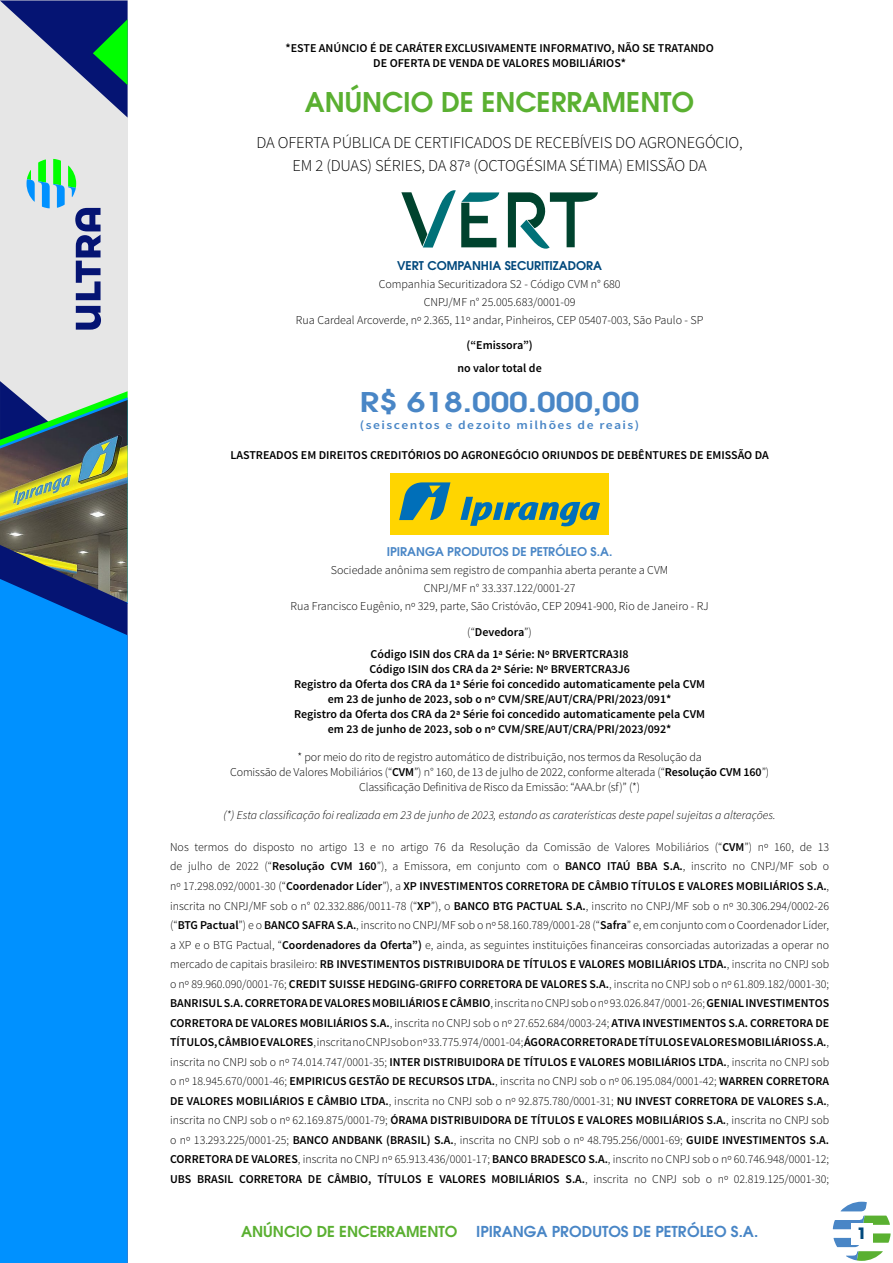
<style>
.page{position:relative;width:893px;height:1263px;background:#fff}
.page>*{position:absolute;margin:0;border:0;box-sizing:border-box;transform-origin:0 0}
.t1{font:600 27px "ITC Avant Garde Pro";color:#5ab031}
.t2{font:600 27px "ITC Avant Garde Pro";color:#4986c6;scale:1.23 1}
.t3{font:300 16.5px/23.1px "Source Sans Pro";letter-spacing:-.01em;color:#000;text-align:center}
.t4{font:700 15.6px "ITC Avant Garde Pro";color:#00487c}
.t5{font:600 15px "ITC Avant Garde Pro";color:#4986c6}
.t6{font:300 12px/19.5px "Source Sans Pro";color:#000;text-align:center}
.t7{font:600 12px/15px "Source Sans Pro";color:#000;text-align:center}
.t8{font:italic 300 12px "Source Sans Pro";color:#000}
.t9{font:600 12px "Source Sans Pro";letter-spacing:.11em;color:#4986c6;scale:1.13 1}
.t10{font:600 12px "ITC Avant Garde Pro";color:#4986c6}
.t11{font:600 12px "ITC Avant Garde Pro";color:#00487c}
.s1{font-weight:300}
.s2{font-weight:600}
.s3{color:#5ab031}
</style>
<div class="page">
<div style="left:0;top:0;width:128px;height:1263px;background:#e6e6e6"></div>
<svg style="left:0;top:381px;width:128px;height:19px"></svg>
<img style="left:0;top:400px;width:128px;height:145px">
<svg style="left:0;top:0;width:128px;height:118px"></svg>
<svg style="left:0;top:545px;width:128px;height:34px;background:#54575a"></svg>
<div style="left:0;top:579px;width:128px;height:684px;background:#0091ff"></div>
<svg style="left:27px;top:159px;width:74px;height:141px"></svg>
<svg style="left:76px;top:306px;width:25px;height:24px"></svg>
<svg style="left:401px;top:190px;width:98px;height:58px"></svg>
<svg style="left:508px;top:192px;width:90px;height:57px"></svg>
<div style="left:391px;top:474px;width:218px;height:61px;background:#ffd500"></div>
<svg style="left:460px;top:497px;width:140px;height:30px"></svg>
<svg style="left:399px;top:482px;width:51px;height:38px"></svg>
<svg style="left:833px;top:1202px;width:58px;height:59px"></svg>
<div style="left:851px;top:1223px;width:22px;height:21px;background:#fff"></div>
<p class="t7" style="left:285px;top:40px;width:430px">*ESTE ANÚNCIO É DE CARÁTER EXCLUSIVAMENTE INFORMATIVO, NÃO SE TRATANDO<br>DE OFERTA DE VENDA DE VALORES MOBILIÁRIOS*</p>
<h2 class="t1" style="left:305px;top:84px;width:391px">ANÚNCIO DE ENCERRAMENTO</h2>
<h4 class="t3" style="left:256px;top:131px;width:488px">DA OFERTA PÚBLICA DE CERTIFICADOS DE RECEBÍVEIS DO AGRONEGÓCIO,<br>EM 2 (DUAS) SÉRIES, DA 87ª (OCTOGÉSIMA SÉTIMA) EMISSÃO DA</h4>
<p class="t11" style="left:397px;top:258px;width:206px">VERT COMPANHIA SECURITIZADORA</p>
<p class="t6" style="left:296px;top:275px;width:409px;line-height:18px">Companhia Securitizadora S2 - Código CVM n° 680<br>CNPJ/MF n° 25.005.683/0001-09<br>Rua Cardeal Arcoverde, nº 2.365, 11º andar, Pinheiros, CEP 05407-003, São Paulo - SP</p>
<p class="t7" style="left:457px;top:334px;width:86px;line-height:22.5px">(“Emissora”)<br>no valor total de</p>
<h2 class="t2" style="left:360px;top:384px;width:229px">R$ 618.000.000,00</h2>
<p class="t9" style="left:360px;top:417px;width:249px">(seiscentos e dezoito milhões de reais)</p>
<p class="t7" style="left:230px;top:448px;width:540px">LASTREADOS EM DIREITOS CREDITÓRIOS DO AGRONEGÓCIO ORIUNDOS DE DEBÊNTURES DE EMISSÃO DA</p>
<p class="t10" style="left:387px;top:544px;width:227px">IPIRANGA PRODUTOS DE PETRÓLEO S.A.</p>
<p class="t6" style="left:290px;top:561px;width:420px;line-height:18px">Sociedade anônima sem registro de companhia aberta perante a CVM<br>CNPJ/MF n° 33.337.122/0001-27<br>Rua Francisco Eugênio, nº 329, parte, São Cristóvão, CEP 20941-900, Rio de Janeiro - RJ</p>
<p class="t7" style="left:467px;top:624px;width:66px"><span class="s1">(“</span>Devedora<span class="s1">”)</span></p>
<p class="t7" style="left:294px;top:647px;width:412px">Código ISIN dos CRA da 1ª Série: Nº BRVERTCRA3I8<br>Código ISIN dos CRA da 2ª Série: Nº BRVERTCRA3J6<br>Registro da Oferta dos CRA da 1ª Série foi concedido automaticamente pela CVM em 23 de junho de 2023, sob o nº CVM/SRE/AUT/CRA/PRI/2023/091*<br>Registro da Oferta dos CRA da 2ª Série foi concedido automaticamente pela CVM em 23 de junho de 2023, sob o nº CVM/SRE/AUT/CRA/PRI/2023/092*</p>
<p class="t6" style="left:297px;top:747px;width:406px">* por meio do rito de registro automático de distribuição, nos termos da Resolução da</p>
<p class="t6" style="left:230px;top:764px;width:541px;line-height:15px">Comissão de Valores Mobiliários (“<span class="s2">CVM</span>”) n° 160, de 13 de julho de 2022, conforme alterada (“<span class="s2">Resolução CVM 160</span>”)<br>Classificação Definitiva de Risco da Emissão: “AAA.br (sf)” (*)</p>
<p class="t8" style="left:223px;top:807px;width:554px">(*) Esta classificação foi realizada em 23 de junho de 2023, estando as caraterísticas deste papel sujeitas a alterações.</p>
<p class="t6" style="left:170px;top:837px;width:661px;text-align:justify">Nos termos do disposto no artigo 13 e no artigo 76 da Resolução da Comissão de Valores Mobiliários (“<span class="s2">CVM</span>”) nº 160, de 13 de julho de 2022 (“<span class="s2">Resolução CVM 160</span>”), a Emissora, em conjunto com o <span class="s2">BANCO ITAÚ BBA S.A.</span>, inscrito no CNPJ/MF sob o nº 17.298.092/0001-30 (“<span class="s2">Coordenador Líder</span>”), a <span class="s2">XP INVESTIMENTOS CORRETORA DE CÂMBIO TÍTULOS E VALORES MOBILIÁRIOS S.A.</span>, inscrita no CNPJ/MF sob o n° 02.332.886/0011-78 (“<span class="s2">XP</span>”), o <span class="s2">BANCO BTG PACTUAL S.A.</span>, inscrito no CNPJ/MF sob o nº 30.306.294/0002-26 (“<span class="s2">BTG Pactual</span>”) e o <span class="s2">BANCO SAFRA S.A.</span>, inscrito no CNPJ/MF sob o nº 58.160.789/0001-28 (“<span class="s2">Safra</span>” e, em conjunto com o Coordenador Líder, a XP e o BTG Pactual, “<span class="s2">Coordenadores da Oferta”)</span> e, ainda, as seguintes instituições financeiras consorciadas autorizadas a operar no mercado de capitais brasileiro: <span class="s2">RB INVESTIMENTOS DISTRIBUIDORA DE TÍTULOS E VALORES MOBILIÁRIOS LTDA.</span>, inscrita no CNPJ sob</p>
<p class="t7" style="left:170px;top:974px;width:661px;line-height:19.5px;text-align:justify"><span class="s1">o nº 89.960.090/0001-76;</span> CREDIT SUISSE HEDGING-GRIFFO CORRETORA DE VALORES S.A.<span class="s1">, inscrita no CNPJ sob o nº 61.809.182/0001-30; </span>BANRISUL S.A. CORRETORA DE VALORES MOBILIÁRIOS E CÂMBIO<span class="s1">, inscrita no CNPJ sob o nº 93.026.847/0001-26;</span> GENIAL INVESTIMENTOS CORRETORA DE VALORES MOBILIÁRIOS S.A.<span class="s1">, inscrita no CNPJ sob o nº 27.652.684/0003-24;</span> ATIVA INVESTIMENTOS S.A. CORRETORA DE TÍTULOS, CÂMBIO E VALORES<span class="s1">, inscrita no CNPJ sob o nº 33.775.974/0001-04;</span> ÁGORA CORRETORA DE TÍTULOS E VALORES MOBILIÁRIOS S.A.<span class="s1">, inscrita no CNPJ sob o nº 74.014.747/0001-35;</span> INTER DISTRIBUIDORA DE TÍTULOS E VALORES MOBILIÁRIOS LTDA.<span class="s1">, inscrita no CNPJ sob</span></p>
<p class="t6" style="left:170px;top:1071px;width:661px;text-align:justify">o nº 18.945.670/0001-46; <span class="s2">EMPIRICUS GESTÃO DE RECURSOS LTDA.</span>, inscrita no CNPJ sob o nº 06.195.084/0001-42; <span class="s2">WARREN CORRETORA DE VALORES MOBILIÁRIOS E CÂMBIO LTDA.</span>, inscrita no CNPJ sob o nº 92.875.780/0001-31; <span class="s2">NU INVEST CORRETORA DE VALORES S.A.</span>, inscrita no CNPJ sob o nº 62.169.875/0001-79; <span class="s2">ÓRAMA DISTRIBUIDORA DE TÍTULOS E VALORES MOBILIÁRIOS S.A.</span>, inscrita no CNPJ sob</p>
<p class="t6" style="left:170px;top:1130px;width:661px;text-align:justify">o nº 13.293.225/0001-25; <span class="s2">BANCO ANDBANK (BRASIL) S.A.</span>, inscrita no CNPJ sob o nº 48.795.256/0001-69; <span class="s2">GUIDE INVESTIMENTOS S.A.<br>CORRETORA DE VALORES</span>, inscrita no CNPJ nº 65.913.436/0001-17; <span class="s2">BANCO BRADESCO S.A.</span>, inscrito no CNPJ sob o nº 60.746.948/0001-12; <span class="s2">UBS BRASIL CORRETORA DE CÂMBIO, TÍTULOS E VALORES MOBILIÁRIOS S.A.</span>, inscrita no CNPJ sob o nº 02.819.125/0001-30;</p>
<p class="t5" style="left:241px;top:1222px;width:519px"><span class="s3">ANÚNCIO DE ENCERRAMENTO</span> IPIRANGA PRODUTOS DE PETRÓLEO S.A.</p>
<p class="t4" style="left:857px;top:1223px;width:11px">1</p>
</div>
